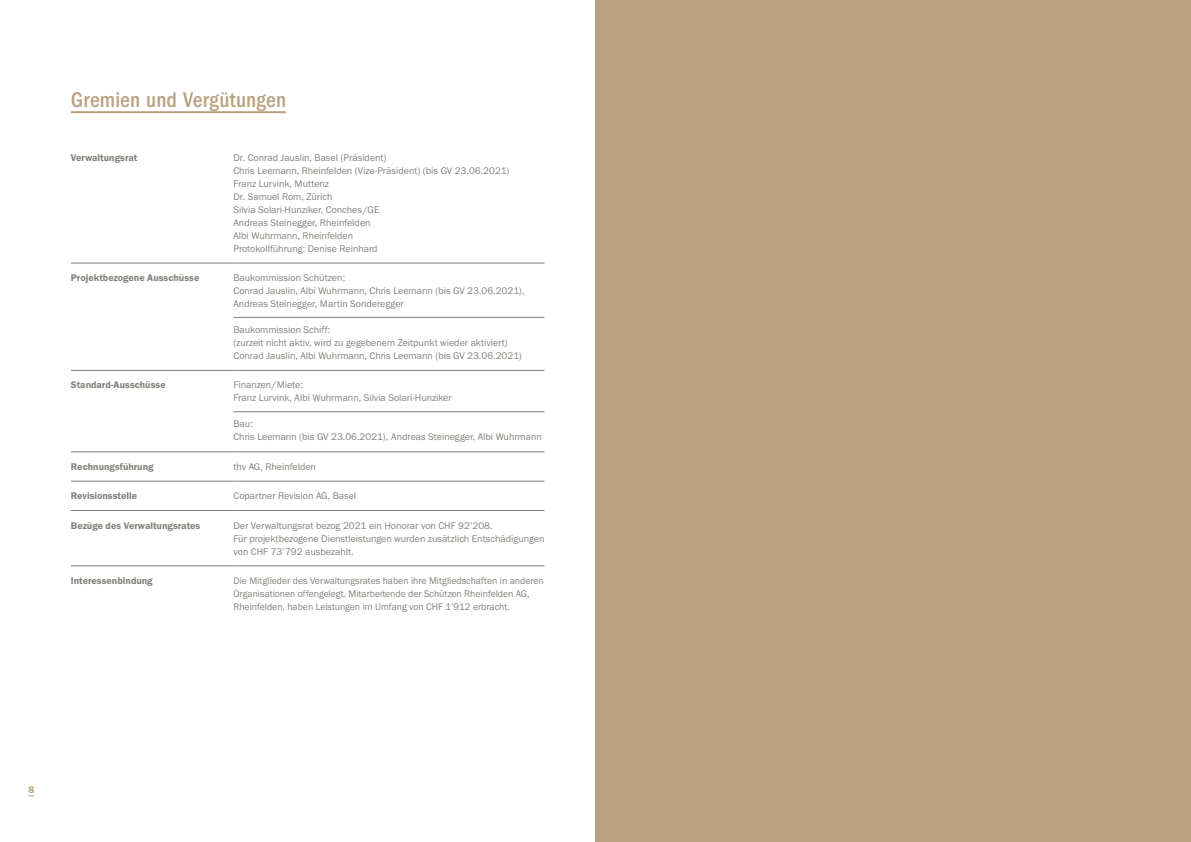
<style>
.page{position:relative;width:1191px;height:842px;background:#fff}
.page>*{position:absolute;margin:0;border:0;box-sizing:border-box;transform-origin:0 0}
.t1{font:500 condensed 22px "Franklin Gothic";letter-spacing:.01em;color:#b9a182}
.t2{font:10px/13px "Franklin Gothic URW Boo";color:#81807a}
.t3{font:10px "Franklin Gothic URW Dem";color:#81807a}
.t4{font:10px "Franklin Gothic URW Dem";color:#b9a182}
</style>
<div class="page">
<hr style="left:71px;top:111px;width:215px;height:2px;background:#b9a182">
<hr style="left:71px;top:263px;width:162px;height:1px;background:#81807a">
<hr style="left:233px;top:263px;width:311px;height:1px;background:#81807a">
<hr style="left:71px;top:370px;width:162px;height:1px;background:#81807a">
<hr style="left:233px;top:370px;width:311px;height:1px;background:#81807a">
<hr style="left:71px;top:452px;width:162px;height:1px;background:#81807a">
<hr style="left:233px;top:452px;width:311px;height:1px;background:#81807a">
<hr style="left:71px;top:481px;width:162px;height:1px;background:#81807a">
<hr style="left:233px;top:481px;width:311px;height:1px;background:#81807a">
<hr style="left:71px;top:510px;width:162px;height:1px;background:#81807a">
<hr style="left:233px;top:510px;width:311px;height:1px;background:#81807a">
<hr style="left:71px;top:566px;width:162px;height:1px;background:#81807a">
<hr style="left:233px;top:566px;width:311px;height:1px;background:#81807a">
<hr style="left:233px;top:317px;width:311px;height:1px;background:#81807a">
<hr style="left:233px;top:412px;width:311px;height:1px;background:#81807a">
<div style="left:595px;top:0;width:596px;height:842px;background:#b9a182"></div>
<h1 class="t1" style="left:71px;top:87px;width:217px">Gremien und Vergütungen</h1>
<p class="t3" style="left:71px;top:151px;width:68px">Verwaltungsrat</p>
<p class="t2" style="left:233px;top:151px;width:277px">Dr. Conrad Jauslin, Basel (Präsident)<br>Chris Leemann, Rheinfelden (Vize-Präsident) (bis GV 23.06.2021)<br>Franz Lurvink, Muttenz<br>Dr. Samuel Rom, Zürich<br>Silvia Solari-Hunziker, Conches/GE<br>Andreas Steinegger, Rheinfelden<br>Albi Wuhrmann, Rheinfelden<br>Protokollführung: Denise Reinhard</p>
<p class="t3" style="left:71px;top:272px;width:130px">Projektbezogene Ausschüsse</p>
<p class="t2" style="left:233px;top:271px;width:293px">Baukommission Schützen:<br>Conrad Jauslin, Albi Wuhrmann, Chris Leemann (bis GV 23.06.2021),<br>Andreas Steinegger, Martin Sonderegger</p>
<p class="t2" style="left:233px;top:323px;width:290px">Baukommission Schiff:<br>(zurzeit nicht aktiv, wird zu gegebenem Zeitpunkt wieder aktiviert)<br>Conrad Jauslin, Albi Wuhrmann, Chris Leemann (bis GV 23.06.2021)</p>
<p class="t3" style="left:71px;top:379px;width:96px">Standard-Ausschüsse</p>
<p class="t2" style="left:233px;top:378px;width:220px">Finanzen/Miete:<br>Franz Lurvink, Albi Wuhrmann, Silvia Solari-Hunziker</p>
<p class="t2" style="left:233px;top:417px;width:310px">Bau:<br>Chris Leemann (bis GV 23.06.2021), Andreas Steinegger, Albi Wuhrmann</p>
<p class="t3" style="left:71px;top:460px;width:84px">Rechnungsführung</p>
<p class="t2" style="left:233px;top:460px;width:84px">thv AG, Rheinfelden</p>
<p class="t3" style="left:71px;top:490px;width:68px">Revisionsstelle</p>
<p class="t2" style="left:233px;top:489px;width:124px">Copartner Revision AG, Basel</p>
<p class="t3" style="left:71px;top:519px;width:131px">Bezüge des Verwaltungsrates</p>
<p class="t2" style="left:233px;top:518px;width:312px">Der Verwaltungsrat bezog 2021 ein Honorar von CHF 92’208.<br>Für projektbezogene Dienstleistungen wurden zusätzlich Entschädigungen von CHF 73’792 ausbezahlt.</p>
<p class="t3" style="left:71px;top:574px;width:83px">Interessenbindung</p>
<p class="t2" style="left:233px;top:574px;width:312px">Die Mitglieder des Verwaltungsrates haben ihre Mitgliedschaften in anderen<br>Organisationen offengelegt. Mitarbeitende der Schützen Rheinfelden AG,<br>Rheinfelden, haben Leistungen im Umfang von CHF 1’912 erbracht.</p>
<p class="t4" style="left:28px;top:783px;width:7px">8</p>
</div>
